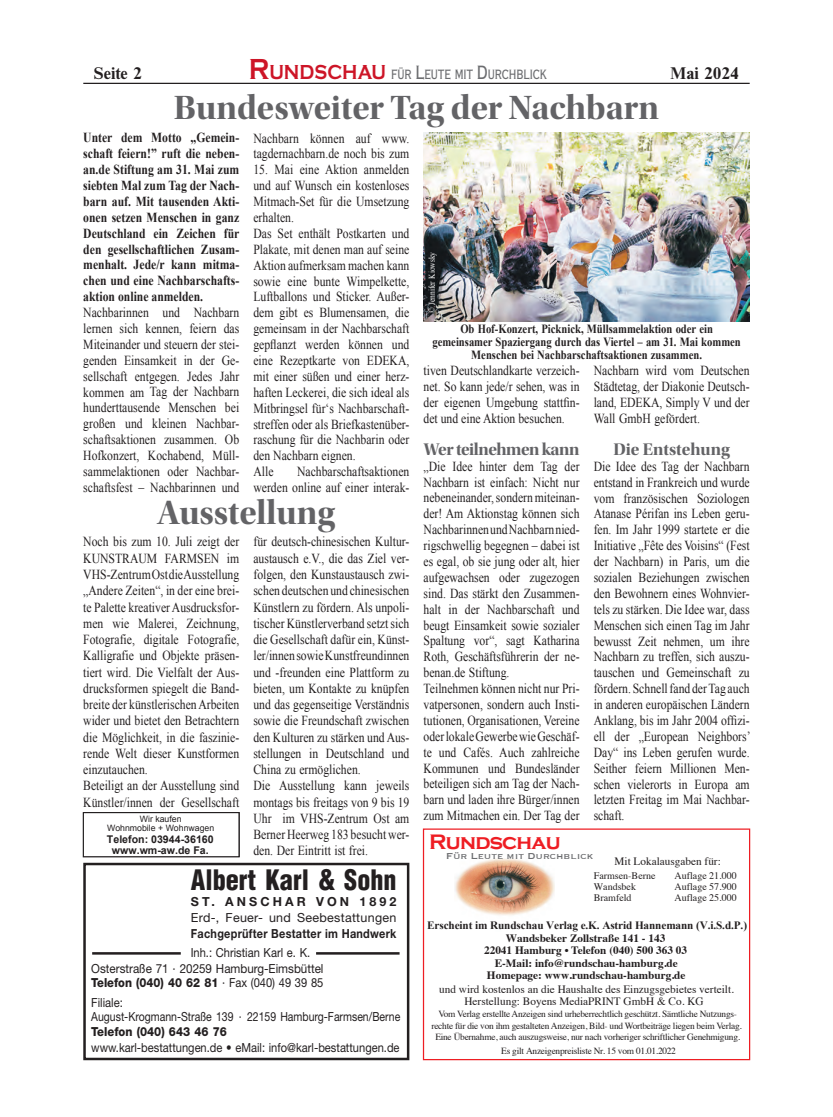
<style>
.page{position:relative;width:833px;height:1117px;background:#fff}
.page>*{position:absolute;margin:0;border:0;box-sizing:border-box;transform-origin:0 0}
.t1{font:35px "Utopia Std Bold Disp";color:#636366}
.t2{font:900 condensed 27.5px "Helvetica";color:#231f20;scale:.95 1}
.t3{font:700 21.5px "Copperplate Gothic";letter-spacing:-.035em;color:#ee1d23}
.t4{font:17.5px "Utopia Std Bold Disp";letter-spacing:-.025em;color:#636366}
.t5{font:700 17.5px "Nimbus Rom D";color:#231f20}
.t6{font:17.5px "Utopia Std Bold Disp";color:#636366}
.t7{font:500 14px "Copperplate Con";color:#6c6d70;scale:.85 1}
.t8{font:13.75px/15.9px "Times New Roman";color:#231f20;scale:.85 1}
.t9{font:700 13.75px/15.9px "Times New Roman";color:#231f20;text-align:justify;scale:.85 1}
.t10{font:700 12.5px/12.9px "Times New Roman";color:#231f20;text-align:center;scale:.85 1}
.t11{font:12.5px "Helvetica Neue";color:#231f20;scale:.89 1}
.t12{font:12.5px/14.5px "Helvetica Neue";color:#231f20;scale:.93 1}
.t13{font:12.5px/14.5px "Helvetica Neue";color:#231f20;scale:.9 1}
.t14{font:700 12.5px "Helvetica Neue";letter-spacing:.025em;color:#231f20;scale:.87 1}
.t15{font:12.5px "Helvetica Neue";letter-spacing:.025em;color:#231f20}
.t16{font:800 12.5px "Helvetica Neue";color:#231f20;scale:.9 1}
.t17{font:700 12.5px "Helvetica Neue";letter-spacing:.245em;color:#231f20}
.t18{font:700 11.25px/12.5px "Times";color:#231f20;text-align:center}
.t19{font:11.25px/12.5px "Times";color:#231f20;text-align:center}
.t20{font:700 11.25px "Times New Roman";letter-spacing:-.01em;color:#231f20}
.t21{font:11.25px "Copperplate";color:#6c6d70}
.t22{font:700 10.62px/10.6px "Arial";color:#231f20;text-align:center}
.t23{font:10px/11.2px "Times";color:#231f20}
.t24{font:9.38px/11.2px "Times";letter-spacing:-.025em;color:#231f20;text-align:center}
.t25{font:8.75px/8.8px "Arial";color:#231f20;text-align:center}
.t26{font:8.75px "Times New Roman";color:#fff;scale:.85 1}
.s1{font-family:"Copperplate";font-weight:700;font-size:30px;color:#cd1527}
.s2{font-family:"Copperplate";font-weight:700;font-size:21px;color:#cd1527}
.s3{font-size:20px}
.s4{font-family:"Zurich BT";font-weight:400}
.s5{font-weight:800}
</style>
<div class="page">
<div style="left:83px;top:862px;width:326px;height:197px;border:2px solid #231f20"></div>
<hr style="left:316px;top:951px;width:83px;height:3px;background:#231f20">
<hr style="left:92px;top:951px;width:89px;height:3px;background:#231f20">
<hr style="left:83px;top:83px;width:666px;height:1px;background:#231f20">
<div style="left:423px;top:828px;width:327px;height:231px;border:1px solid #ee1d23"></div>
<img style="left:455px;top:858px;width:99px;height:58px">
<div style="left:83px;top:812px;width:156px;height:45px;border:1px solid #231f20"></div>
<img style="left:423px;top:133px;width:326px;height:188px">
<p class="t5" style="left:94px;top:61px;width:49px">Seite 2</p>
<p class="t7" style="left:249px;top:67px;width:352px"><span class="s1">R</span><span class="s2">UNDSCHAU</span> FÜR <span class="s3">L</span>EUTE MIT <span class="s3">D</span>URCHBLICK</p>
<p class="t5" style="left:670px;top:61px;width:70px">Mai 2024</p>
<h1 class="t1" style="left:174px;top:88px;width:487px">Bundesweiter Tag der Nachbarn</h1>
<p class="t9" style="left:83px;top:129px;width:185px">Unter dem Motto „Gemein&shy;schaft feiern!” ruft die neben&shy;an.de Stiftung am 31. Mai zum siebten Mal zum Tag der Nach&shy;barn auf. Mit tausenden Akti&shy;onen setzen Menschen in ganz Deutschland ein Zeichen für den gesellschaftlichen Zusam&shy;menhalt. Jede/r kann mitma&shy;chen und eine Nachbarschafts&shy;aktion online anmelden.</p>
<p class="t8" style="left:83px;top:304px;width:185px;text-align:justify">Nachbarinnen und Nachbarn lernen sich kennen, feiern das Miteinander und steuern der stei&shy;genden Einsamkeit in der Ge&shy;sellschaft entgegen. Jedes Jahr kommen am Tag der Nachbarn hunderttausende Menschen bei großen und kleinen Nachbar&shy;schaftsaktionen zusammen. Ob Hofkonzert, Kochabend, Müll&shy;sammelaktionen oder Nachbar&shy;schaftsfest – Nachbarinnen und</p>
<p class="t8" style="left:253px;top:130px;width:185px">Nachbarn können auf www. tagdernachbarn.de noch bis zum</p>
<p class="t8" style="left:253px;top:161px;width:185px">15. Mai eine Aktion anmelden und auf Wunsch ein kostenloses<br>Mitmach-Set für die Umsetzung erhalten.<br>Das Set enthält Postkarten und<br>Plakate, mit denen man auf seine<br>Aktion aufmerksam machen kann sowie eine bunte Wimpelkette,<br>Luftballons und Sticker. Außer&shy;dem gibt es Blumensamen, die gemeinsam in der Nachbarschaft gepflanzt werden können und eine Rezeptkarte von EDEKA, mit einer süßen und einer herz&shy;haften Leckerei, die sich ideal als<br>Mitbringsel für‘s Nachbarschaft&shy;streffen oder als Briefkastenüber&shy;raschung für die Nachbarin oder den Nachbarn eignen.<br>Alle</p>
<p class="t26" style="left:426px;top:313px;width:73px;rotate:-90deg">© Jennifer Kiowsky</p>
<p class="t10" style="left:432px;top:322px;width:364px">Ob Hof-Konzert, Picknick, Müllsammelaktion oder ein gemeinsamer Spaziergang durch das Viertel <span class="s4">–</span> am 31. Mai kommen<br>Menschen bei Nachbarschaftsaktionen zusammen.</p>
<p class="t8" style="left:594px;top:362px;width:185px;text-align:justify">Nachbarn wird vom Deutschen Städtetag, der Diakonie Deutsch&shy;land, EDEKA, Simply V und der Wall GmbH gefördert.</p>
<p class="t6" style="left:613px;top:439px;width:118px">Die Entstehung</p>
<p class="t8" style="left:594px;top:458px;width:186px;text-align:justify">Die Idee des Tag der Nachbarn entstand in Frankreich und wurde vom französischen Soziologen Atanase Périfan ins Leben geru&shy;fen. Im Jahr 1999 startete er die Initiative „Fête des Voisins“ (Fest der Nachbarn) in Paris, um die sozialen Beziehungen zwischen den Bewohnern eines Wohnvier&shy;tels zu stärken. Die Idee war, dass Menschen sich einen Tag im Jahr bewusst Zeit nehmen, um ihre Nachbarn zu treffen, sich auszu&shy;tauschen und Gemeinschaft zu fördern. Schnell fand der Tag auch in anderen europäischen Ländern Anklang, bis im Jahr 2004 offizi&shy;ell der „European Neighbors’ Day“ ins Leben gerufen wurde.<br>Seither feiern Millionen Men&shy;schen vielerorts in Europa am letzten Freitag im Mai Nachbar&shy;schaft.</p>
<p class="t8" style="left:423px;top:362px;width:185px;text-align:justify">tiven Deutschlandkarte verzeich&shy;net. So kann jede/r sehen, was in der eigenen Umgebung stattfin&shy;det und eine Aktion besuchen.</p>
<p class="t4" style="left:424px;top:439px;width:157px">Wer teilnehmen kann</p>
<p class="t8" style="left:423px;top:458px;width:185px">„Die Idee hinter dem Tag der<br>Nachbarn ist einfach: Nicht nur nebeneinander, sondern miteinan&shy;der! Am Aktionstag können sich<br>Nachbarinnen und Nachbarn nied&shy;rigschwellig begegnen – dabei ist es egal, ob sie jung oder alt, hier aufgewachsen oder zugezogen sind. Das stärkt den Zusammen&shy;halt in der Nachbarschaft und beugt Einsamkeit sowie sozialer<br>Spaltung vor“, sagt Katharina<br>Roth, Geschäftsführerin der ne&shy;benan.de Stiftung.<br>Teilnehmen können nicht nur Pri&shy;vatpersonen, sondern auch Insti&shy;tutionen, Organisationen, Vereine oder lokale Gewerbe wie Geschäf&shy;te und Cafés. Auch zahlreiche<br>Kommunen und Bundesländer beteiligen sich am Tag der Nach&shy;barn und laden ihre Bürger/innen zum Mitmachen ein. Der Tag der</p>
<p class="t8" style="left:253px;top:463px;width:185px;text-align:right">Nachbarschaftsaktionen<br>werden online auf einer interak-</p>
<h1 class="t1" style="left:157px;top:492px;width:180px">Ausstellung</h1>
<p class="t8" style="left:83px;top:533px;width:185px;line-height:16.2px">Noch bis zum 10. Juli zeigt der<br>KUNSTRAUM FARMSEN im<br>VHS-Zentrum Ost die Ausstellung „Andere Zeiten“, in der eine brei&shy;te Palette kreativer Ausdrucksfor&shy;men wie Malerei, Zeichnung,<br>Fotografie, digitale Fotografie,<br>Kalligrafie und Objekte präsen&shy;tiert wird. Die Vielfalt der Aus&shy;drucksformen spiegelt die Band&shy;breite der künstlerischen Arbeiten wider und bietet den Betrachtern die Möglichkeit, in die faszinie&shy;rende Welt dieser Kunstformen einzutauchen.<br>Beteiligt an der Ausstellung sind<br>Künstler/innen der Gesellschaft</p>
<p class="t8" style="left:253px;top:533px;width:185px;line-height:16.2px">für deutsch-chinesischen Kultur&shy;austausch e.V., die das Ziel ver&shy;folgen, den Kunstaustausch zwi&shy;schen deutschen und chinesischen<br>Künstlern zu fördern. Als unpoli&shy;tischer Künstlerverband setzt sich die Gesellschaft dafür ein, Künst&shy;ler/innen sowie Kunstfreundinnen und -freunden eine Plattform zu bieten, um Kontakte zu knüpfen und das gegenseitige Verständnis sowie die Freundschaft zwischen den Kulturen zu stärken und Aus&shy;stellungen in Deutschland und<br>China zu ermöglichen.<br>Die Ausstellung kann jeweils montags bis freitags von 9 bis 19<br>Uhr im VHS-Zentrum Ost am<br>Berner Heerweg 183 besucht wer&shy;den. Der Eintritt ist frei.</p>
<p class="t25" style="left:107px;top:814px;width:109px">Wir kaufen<br>Wohnmobile + Wohnwagen</p>
<h3 class="t3" style="left:429px;top:829px;width:133px">Rundschau</h3>
<p class="t22" style="left:107px;top:834px;width:108px">Telefon: 03944-36160 www.wm-aw.de Fa.</p>
<p class="t21" style="left:446px;top:848px;width:148px">Für Leute mit Durchblick</p>
<p class="t19" style="left:614px;top:853px;width:108px">Mit Lokalausgaben für:</p>
<h2 class="t2" style="left:191px;top:862px;width:218px">Albert Karl &amp; Sohn</h2>
<p class="t17" style="left:191px;top:893px;width:207px">ST. ANSCHAR VON 1892</p>
<p class="t15" style="left:191px;top:910px;width:207px">Erd-, Feuer- und Seebestattungen</p>
<p class="t14" style="left:191px;top:926px;width:238px">Fachgeprüfter Bestatter im Handwerk</p>
<p class="t12" style="left:91px;top:960px;width:251px">Osterstraße 71 · 20259 Hamburg-Eimsbüttel<br><span class="s5">Telefon (040) 40 62 81</span> · Fax (040) 49 39 85</p>
<p class="t13" style="left:91px;top:994px;width:345px">Filiale:<br>August-Krogmann-Straße 139 · 22159 Hamburg-Farmsen/Berne</p>
<p class="t16" style="left:91px;top:1023px;width:152px">Telefon (040) 643 46 76</p>
<p class="t11" style="left:91px;top:1040px;width:348px">www.karl-bestattungen.de • eMail: info@karl-bestattungen.de</p>
<p class="t23" style="left:594px;top:868px;width:63px">Farmsen-Berne<br>Wandsbek<br>Bramfeld</p>
<p class="t23" style="left:674px;top:868px;width:64px;text-align:justify">Auflage 21.000<br>Auflage 57.900<br>Auflage 25.000</p>
<p class="t20" style="left:427px;top:917px;width:321px">Erscheint im Rundschau Verlag e.K. Astrid Hannemann (V.i.S.d.P.)</p>
<p class="t18" style="left:484px;top:930px;width:205px">Wandsbeker Zollstraße 141 - 143<br>22041 Hamburg • Telefon (040) 500 363 03<br>E-Mail: info@rundschau-hamburg.de Homepage: www.rundschau-hamburg.de</p>
<p class="t24" style="left:431px;top:1007px;width:312px">Vom Verlag erstellte Anzeigen sind urheberrechtlich geschützt. Sämtliche Nutzungs&shy;rechte für die von ihm gestalteten Anzeigen, Bild- und Wortbeiträge liegen beim Verlag.<br>Eine Übernahme, auch auszugsweise, nur nach vorheriger schriftlicher Genehmigung.</p>
<p class="t24" style="left:501px;top:1043px;width:176px">Es gilt Anzeigenpreisliste Nr. 15 vom 01.01.2022</p>
<p class="t11" style="left:191px;top:945px;width:136px">Inh.: Christian Karl e. K.</p>
<p class="t19" style="left:439px;top:981px;width:296px">und wird kostenlos an die Haushalte des Einzugsgebietes verteilt.<br>Herstellung: Boyens MediaPRINT GmbH &amp; Co. KG</p>
</div>
